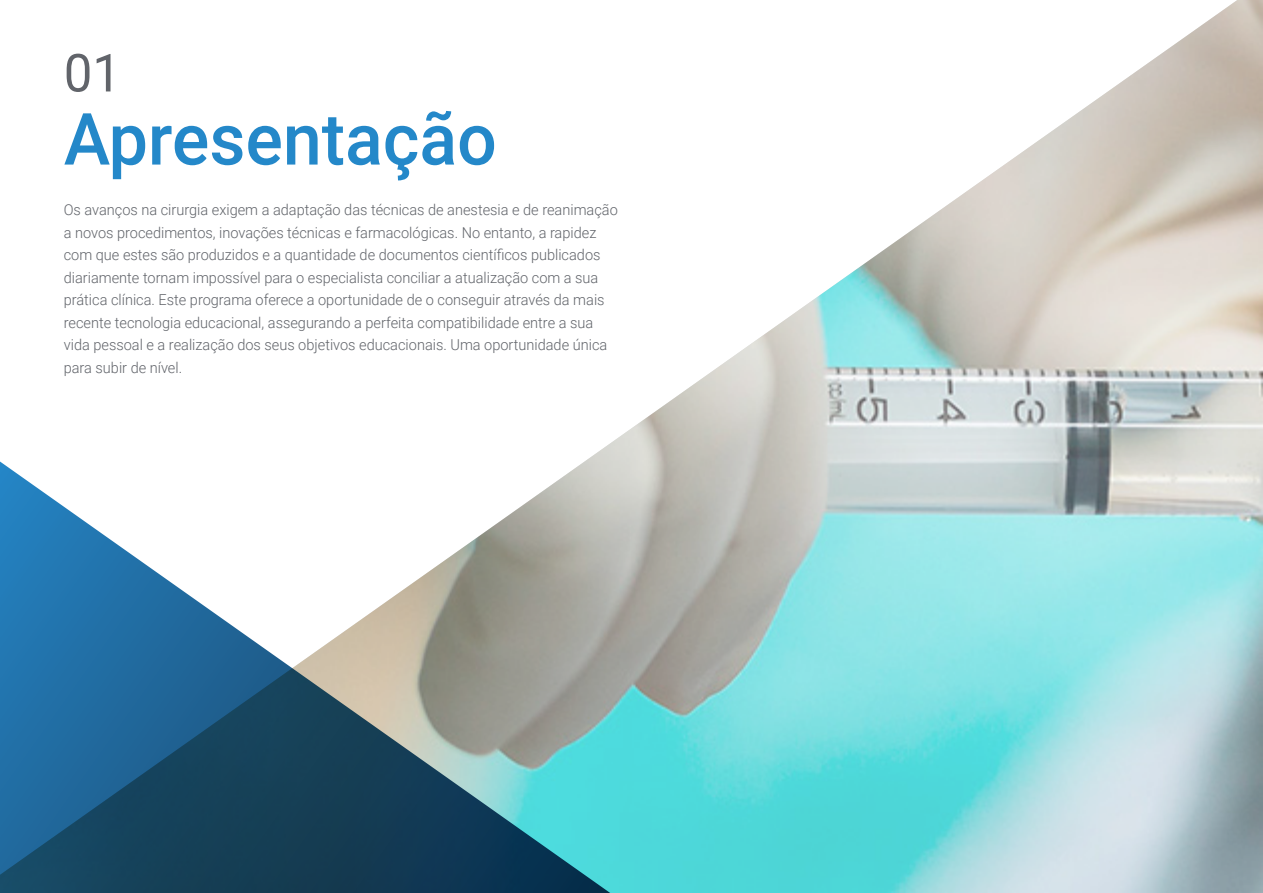
<style>
.page{position:relative;width:1263px;height:893px;background:#fff}
.page>*{position:absolute;margin:0;border:0;box-sizing:border-box;transform-origin:0 0}
.t1{font:500 72px "Roboto";color:#2488c9}
.t2{font:52.5px "Roboto";color:#61646a}
.t3{font:300 15px/22.5px "Roboto";color:#61646a}
</style>
<div class="page">
<img style="left:607px;top:0;width:656px;height:893px">
<svg style="left:0;top:446px;width:640px;height:447px"></svg>
<h2 class="t2" style="left:64px;top:36px;width:59px">01</h2>
<h1 class="t1" style="left:64px;top:89px;width:435px">Apresentação</h1>
<p class="t3" style="left:64px;top:198px;width:555px">Os avanços na cirurgia exigem a adaptação das técnicas de anestesia e de reanimação a novos procedimentos, inovações técnicas e farmacológicas. No entanto, a rapidez com que estes são produzidos e a quantidade de documentos científicos publicados diariamente tornam impossível para o especialista conciliar a atualização com a sua prática clínica. Este programa oferece a oportunidade de o conseguir através da mais recente tecnologia educacional, assegurando a perfeita compatibilidade entre a sua vida pessoal e a realização dos seus objetivos educacionais. Uma oportunidade única para subir de nível.</p>
</div>
